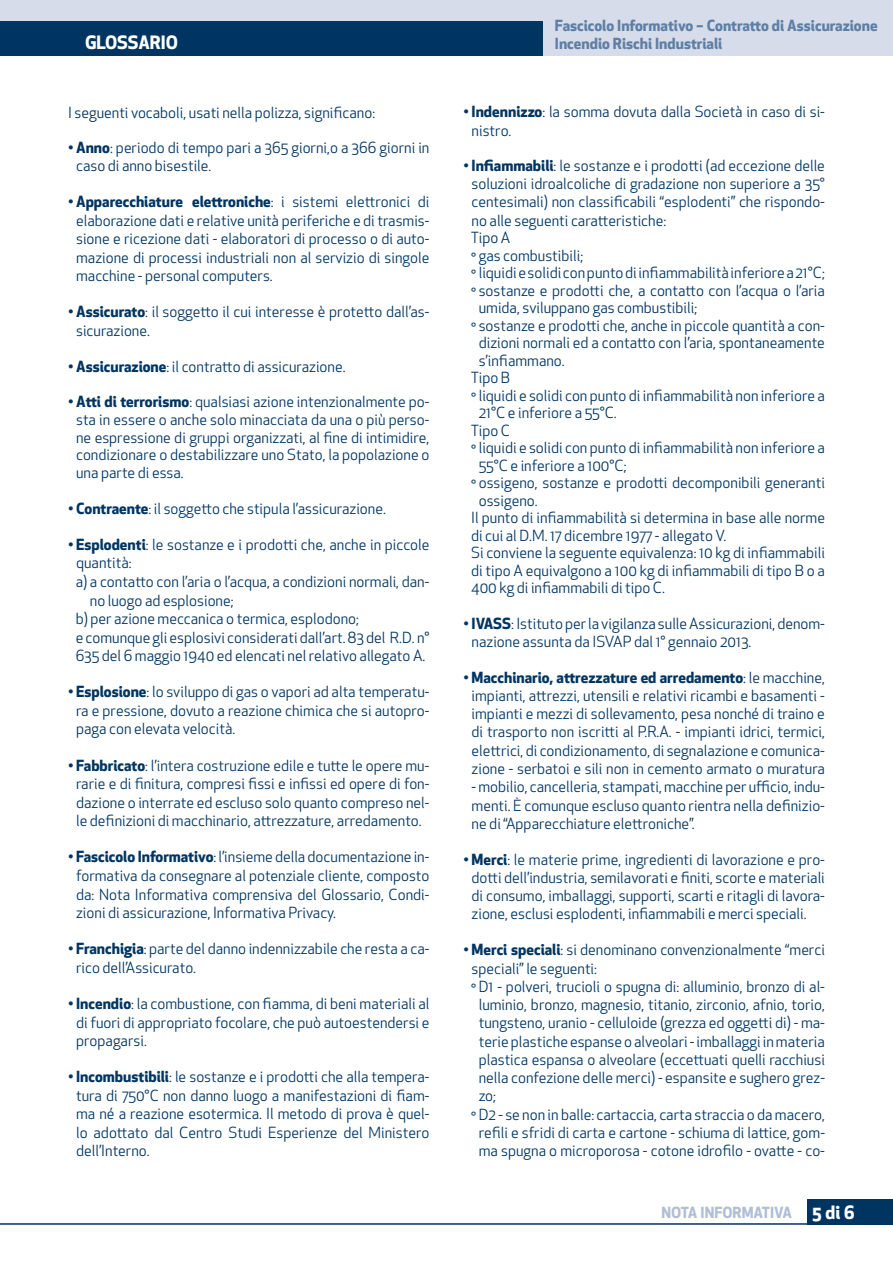
<style>
.page{position:relative;width:893px;height:1263px;background:#fff}
.page>*{position:absolute;margin:0;border:0;box-sizing:border-box;transform-origin:0 0}
.t1{font:700 18px "Apex New";color:#fff}
.t2{font:15px/18.5px "Apex New";color:#003562;text-align:justify}
.t3{font:700 15px/18px "Apex New";color:#5e7fa5}
.t4{font:700 15px "Apex New";color:#b1bfd5}
.s1{font-weight:700}
.s2{font-size:18px;color:#fff}
</style>
<div class="page">
<div style="left:0;top:0;width:893px;height:55px;background:#d6dce9"></div>
<div style="left:808px;top:1199px;width:85px;height:26px;background:#003562"></div>
<hr style="left:0;top:1223px;width:893px;height:2px;background:#003562">
<div style="left:0;top:21px;width:542px;height:34px;background:#003562"></div>
<p class="t1" style="left:85px;top:29px;width:94px">GLOSSARIO</p>
<p class="t2" style="left:68px;top:103px;width:309px">I seguenti vocaboli, usati nella polizza, significano:</p>
<p class="t2" style="left:76px;top:139px;width:355px;line-height:17.7px;text-indent:-8px">• <span class="s1">Anno</span>: periodo di tempo pari a 365 giorni,o a 366 giorni in caso di anno bisestile.</p>
<p class="t2" style="left:76px;top:192px;width:355px;text-indent:-8px">• <span class="s1">Apparecchiature elettroniche</span>: i sistemi elettronici di elaborazione dati e relative unità periferiche e di trasmis&shy;sione e ricezione dati - elaboratori di processo o di auto&shy;mazione di processi industriali non al servizio di singole macchine - personal computers.</p>
<p class="t2" style="left:76px;top:303px;width:355px;text-indent:-8px">• <span class="s1">Assicurato</span>: il soggetto il cui interesse è protetto dall’as&shy;sicurazione.</p>
<p class="t2" style="left:68px;top:357px;width:279px">• <span class="s1">Assicurazione</span>: il contratto di assicurazione.</p>
<p class="t2" style="left:76px;top:393px;width:355px;line-height:17.7px;text-indent:-8px">• <span class="s1">Atti di terrorismo</span>: qualsiasi azione intenzionalmente po&shy;sta in essere o anche solo minacciata da una o più perso&shy;ne espressione di gruppi organizzati, al fine di intimidire, condizionare o destabilizzare uno Stato, la popolazione o una parte di essa.</p>
<p class="t2" style="left:68px;top:499px;width:319px">• <span class="s1">Contraente</span>: il soggetto che stipula l’assicurazione.</p>
<p class="t2" style="left:68px;top:535px;width:363px">• <span class="s1">Esplodenti</span>: le sostanze e i prodotti che, anche in piccole</p>
<p class="t2" style="left:76px;top:554px;width:57px">quantità:</p>
<p class="t2" style="left:76px;top:572px;width:355px">a) a contatto con l’aria o l’acqua, a condizioni normali, dan-</p>
<p class="t2" style="left:90px;top:591px;width:145px">no luogo ad esplosione;</p>
<p class="t2" style="left:76px;top:609px;width:285px">b) per azione meccanica o termica, esplodono;</p>
<p class="t2" style="left:76px;top:628px;width:355px">e comunque gli esplosivi considerati dall’art. 83 del R.D. n°</p>
<p class="t2" style="left:76px;top:646px;width:351px">635 del 6 maggio 1940 ed elencati nel relativo allegato A.</p>
<p class="t2" style="left:76px;top:683px;width:355px;text-indent:-8px">• <span class="s1">Esplosione</span>: lo sviluppo di gas o vapori ad alta temperatu&shy;ra e pressione, dovuto a reazione chimica che si autopro&shy;paga con elevata velocità.</p>
<p class="t2" style="left:68px;top:756px;width:363px;text-align:center">• <span class="s1">Fabbricato</span>: l’intera costruzione edile e tutte le opere mu&shy;rarie e di finitura, compresi fissi e infissi ed opere di fon&shy;dazione o interrate ed escluso solo quanto compreso nel&shy;le definizioni di macchinario, attrezzature, arredamento.</p>
<p class="t2" style="left:76px;top:848px;width:355px;text-indent:-8px">• <span class="s1">Fascicolo Informativo</span>: l’insieme della documentazione in&shy;formativa da consegnare al potenziale cliente, composto da: Nota Informativa comprensiva del Glossario, Condi&shy;zioni di assicurazione, Informativa Privacy.</p>
<p class="t2" style="left:76px;top:940px;width:355px;text-indent:-8px">• <span class="s1">Franchigia</span>: parte del danno indennizzabile che resta a ca&shy;rico dell’Assicurato.</p>
<p class="t2" style="left:76px;top:994px;width:355px;text-indent:-8px">• <span class="s1">Incendio</span>: la combustione, con fiamma, di beni materiali al di fuori di appropriato focolare, che può autoestendersi e propagarsi.</p>
<p class="t2" style="left:76px;top:1068px;width:355px;text-indent:-8px">• <span class="s1">Incombustibili</span>: le sostanze e i prodotti che alla tempera&shy;tura di 750°C non danno luogo a manifestazioni di fiam&shy;ma né a reazione esotermica. Il metodo di prova è quel&shy;lo adottato dal Centro Studi Esperienze del Ministero dell’Interno.</p>
<p class="t3" style="left:555px;top:16px;width:324px">Fascicolo Informativo – Contratto di Assicurazione<br>Incendio Rischi Industriali</p>
<p class="t2" style="left:472px;top:103px;width:355px;text-indent:-8px">• <span class="s1">Indennizzo</span>: la somma dovuta dalla Società in caso di si&shy;nistro.</p>
<p class="t2" style="left:463px;top:156px;width:363px">• <span class="s1">Infiammabili</span>: le sostanze e i prodotti (ad eccezione delle</p>
<p class="t2" style="left:472px;top:174px;width:355px">soluzioni idroalcoliche di gradazione non superiore a 35°</p>
<p class="t2" style="left:472px;top:193px;width:355px">centesimali) non classificabili “esplodenti” che rispondo-</p>
<p class="t2" style="left:472px;top:211px;width:196px">no alle seguenti caratteristiche:</p>
<p class="t2" style="left:471px;top:228px;width:41px">Tipo A</p>
<p class="t2" style="left:471px;top:246px;width:114px">° gas combustibili;</p>
<p class="t2" style="left:471px;top:263px;width:355px">° liquidi e solidi con punto di infiammabilità inferiore a 21°C;</p>
<p class="t2" style="left:471px;top:281px;width:355px">° sostanze e prodotti che, a contatto con l’acqua o l’aria</p>
<p class="t2" style="left:479px;top:298px;width:220px">umida, sviluppano gas combustibili;</p>
<p class="t2" style="left:471px;top:316px;width:355px">° sostanze e prodotti che, anche in piccole quantità a con-</p>
<p class="t2" style="left:479px;top:333px;width:348px">dizioni normali ed a contatto con l’aria, spontaneamente</p>
<p class="t2" style="left:479px;top:351px;width:88px">s’infiammano.</p>
<p class="t2" style="left:471px;top:368px;width:41px">Tipo B</p>
<p class="t2" style="left:471px;top:386px;width:355px">° liquidi e solidi con punto di infiammabilità non inferiore a</p>
<p class="t2" style="left:479px;top:404px;width:140px">21°C e inferiore a 55°C.</p>
<p class="t2" style="left:471px;top:421px;width:41px">Tipo C</p>
<p class="t2" style="left:471px;top:439px;width:355px">° liquidi e solidi con punto di infiammabilità non inferiore a</p>
<p class="t2" style="left:479px;top:456px;width:149px">55°C e inferiore a 100°C;</p>
<p class="t2" style="left:471px;top:474px;width:355px">° ossigeno, sostanze e prodotti decomponibili generanti</p>
<p class="t2" style="left:479px;top:491px;width:60px">ossigeno.</p>
<p class="t2" style="left:471px;top:509px;width:355px">Il punto di infiammabilità si determina in base alle norme</p>
<p class="t2" style="left:471px;top:526px;width:257px">di cui al D.M. 17 dicembre 1977 - allegato V.</p>
<p class="t2" style="left:471px;top:544px;width:355px">Si conviene la seguente equivalenza: 10 kg di infiammabili</p>
<p class="t2" style="left:471px;top:561px;width:355px">di tipo A equivalgono a 100 kg di infiammabili di tipo B o a</p>
<p class="t2" style="left:471px;top:579px;width:195px">400 kg di infiammabili di tipo C.</p>
<p class="t2" style="left:472px;top:614px;width:355px;text-indent:-8px">• <span class="s1">IVASS</span>: Istituto per la vigilanza sulle Assicurazioni, denom&shy;nazione assunta da ISVAP dal 1° gennaio 2013.</p>
<p class="t2" style="left:463px;top:668px;width:363px;text-align:center">• <span class="s1">Macchinario, attrezzature ed arredamento</span>: le macchine, impianti, attrezzi, utensili e relativi ricambi e basamenti - impianti e mezzi di sollevamento, pesa nonché di traino e di trasporto non iscritti al P.R.A. - impianti idrici, termici, elettrici, di condizionamento, di segnalazione e comunica&shy;zione - serbatoi e sili non in cemento armato o muratura</p>
<p class="t2" style="left:472px;top:778px;width:355px">- mobilio, cancelleria, stampati, macchine per ufficio, indu&shy;menti. È comunque escluso quanto rientra nella definizio&shy;ne di “Apparecchiature elettroniche”.</p>
<p class="t2" style="left:472px;top:850px;width:355px;text-indent:-8px">• <span class="s1">Merci</span>: le materie prime, ingredienti di lavorazione e pro&shy;dotti dell’industria, semilavorati e finiti, scorte e materiali di consumo, imballaggi, supporti, scarti e ritagli di lavora&shy;zione, esclusi esplodenti, infiammabili e merci speciali.</p>
<p class="t2" style="left:463px;top:940px;width:363px">• <span class="s1">Merci speciali</span>: si denominano convenzionalmente “merci</p>
<p class="t2" style="left:472px;top:959px;width:127px">speciali” le seguenti:</p>
<p class="t2" style="left:471px;top:977px;width:355px">° D1 - polveri, trucioli o spugna di: alluminio, bronzo di al-</p>
<p class="t2" style="left:479px;top:995px;width:348px">luminio, bronzo, magnesio, titanio, zirconio, afnio, torio,</p>
<p class="t2" style="left:479px;top:1014px;width:348px">tungsteno, uranio - celluloide (grezza ed oggetti di) - ma-</p>
<p class="t2" style="left:479px;top:1032px;width:348px">terie plastiche espanse o alveolari - imballaggi in materia</p>
<p class="t2" style="left:479px;top:1050px;width:348px">plastica espansa o alveolare (eccettuati quelli racchiusi</p>
<p class="t2" style="left:479px;top:1068px;width:348px">nella confezione delle merci) - espansite e sughero grez-</p>
<p class="t2" style="left:479px;top:1087px;width:19px">zo;</p>
<p class="t2" style="left:471px;top:1105px;width:355px">° D2 - se non in balle: cartaccia, carta straccia o da macero,</p>
<p class="t2" style="left:479px;top:1123px;width:348px">refili e sfridi di carta e cartone - schiuma di lattice, gom-</p>
<p class="t2" style="left:479px;top:1141px;width:348px">ma spugna o microporosa - cotone idrofilo - ovatte - co-</p>
<p class="t4" style="left:662px;top:1201px;width:195px">NOTA INFORMATIVA <span class="s2">5 di 6</span></p>
</div>
